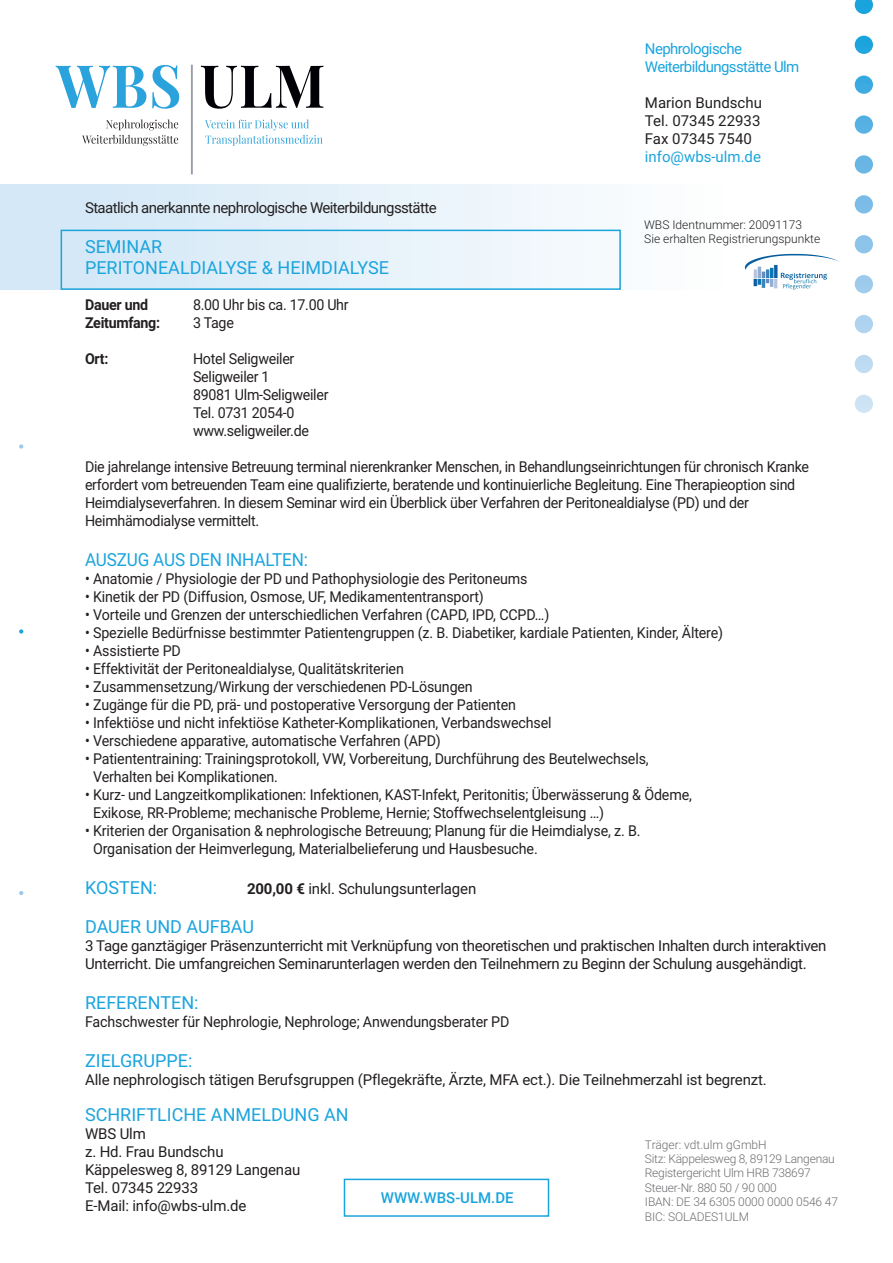
<style>
.page{position:relative;width:893px;height:1263px;background:#fff}
.page>*{position:absolute;margin:0;border:0;box-sizing:border-box;transform-origin:0 0}
.t1{font:18px/21.6px "Roboto";color:#1aa4dd}
.t2{font:18px "Roboto";color:#1aa4dd;scale:.95 1}
.t3{font:15px/18px "Roboto";letter-spacing:-.01em;color:#231f20;scale:.95 1}
.t4{font:15px/18px "Roboto";letter-spacing:-.01em;color:#231f20}
.t5{font:15px "Roboto";letter-spacing:-.04em;color:#231f20}
.t6{font:15px/18px "Roboto";letter-spacing:-.04em;color:#1aa4dd}
.t7{font:700 15px "Roboto";letter-spacing:-.02em;color:#231f20;scale:.95 1}
.t8{font:15px "Roboto";color:#1aa4dd}
.t9{font:500 15px "Roboto";color:#1aa4dd}
.t10{font:300 12px/14.4px "Roboto";letter-spacing:-.02em;color:#6c6d70}
.t11{font:300 12px/14.4px "Roboto";color:#231f20}
.s1{font-weight:700}
</style>
<div class="page">
<div style="left:0;top:185px;width:836px;height:105px;background:linear-gradient(to right,#cfe5f6,#fff)"></div>
<svg style="left:201px;top:66px;width:122px;height:43px"></svg>
<svg style="left:56px;top:65px;width:123px;height:44px"></svg>
<svg style="left:82px;top:119px;width:96px;height:27px"></svg>
<svg style="left:205px;top:119px;width:118px;height:27px"></svg>
<hr style="left:191px;top:65px;width:2px;height:109px;background:#999ea9">
<div style="left:344px;top:1179px;width:205px;height:38px;border:2px solid #1aa4dd"></div>
<div style="left:61px;top:230px;width:560px;height:60px;border:2px solid #1aa4dd"></div>
<svg style="left:855px;top:0;width:18px;height:14px"></svg>
<div style="left:855px;top:36px;width:18px;height:18px;background:#1da4dd;border-radius:9px"></div>
<svg style="left:855px;top:195px;width:18px;height:19px"></svg>
<div style="left:855px;top:76px;width:18px;height:18px;background:#3baae0;border-radius:9px"></div>
<div style="left:855px;top:235px;width:18px;height:18px;background:#8cc4ea;border-radius:9px"></div>
<div style="left:855px;top:355px;width:18px;height:18px;background:#bddbf2;border-radius:9px"></div>
<div style="left:855px;top:395px;width:18px;height:18px;background:#cde4f5;border-radius:9px"></div>
<svg style="left:855px;top:115px;width:18px;height:19px"></svg>
<div style="left:855px;top:275px;width:18px;height:18px;background:#9ecbec;border-radius:9px"></div>
<svg style="left:855px;top:155px;width:18px;height:19px"></svg>
<div style="left:855px;top:315px;width:18px;height:18px;background:#add3ef;border-radius:9px"></div>
<svg style="left:19px;top:444px;width:4px;height:5px"></svg>
<svg style="left:19px;top:891px;width:4px;height:4px"></svg>
<svg style="left:19px;top:629px;width:4px;height:5px"></svg>
<img style="left:744px;top:253px;width:96px;height:36px">
<p class="t6" style="left:645px;top:39px;width:156px">Nephrologische<br>Weiterbildungsstätte Ulm</p>
<p class="t4" style="left:645px;top:93px;width:118px;text-align:justify">Marion Bundschu Tel. 07345 22933<br>Fax 07345 7540</p>
<p class="t8" style="left:645px;top:146px;width:118px">info@wbs-ulm.de</p>
<p class="t5" style="left:85px;top:197px;width:353px">Staatlich anerkannte nephrologische Weiterbildungsstätte</p>
<p class="t1" style="left:85px;top:235px;width:305px">SEMINAR<br>PERITONEALDIALYSE &amp; HEIMDIALYSE</p>
<p class="t7" style="left:85px;top:295px;width:68px">Dauer und</p>
<p class="t3" style="left:193px;top:296px;width:165px">8.00 Uhr bis ca. 17.00 Uhr</p>
<p class="t7" style="left:85px;top:313px;width:81px">Zeitumfang:</p>
<p class="t3" style="left:193px;top:314px;width:44px">3 Tage</p>
<p class="t7" style="left:85px;top:349px;width:26px">Ort:</p>
<p class="t3" style="left:193px;top:350px;width:144px">Hotel Seligweiler<br>Seligweiler 1<br>89081 Ulm-Seligweiler<br>Tel. 0731 2054-0 www.seligweiler.de</p>
<p class="t3" style="left:85px;top:458px;width:764px">Die jahrelange intensive Betreuung terminal nierenkranker Menschen, in Behandlungseinrichtungen für chronisch Kranke erfordert vom betreuenden Team eine qualifizierte, beratende und kontinuierliche Begleitung. Eine Therapieoption sind Heimdialyseverfahren. In diesem Seminar wird ein Überblick über Verfahren der Peritonealdialyse (PD) und der Heimhämodialyse vermittelt.</p>
<p class="t2" style="left:85px;top:547px;width:236px">AUSZUG AUS DEN INHALTEN:</p>
<p class="t3" style="left:85px;top:569px;width:467px">• Anatomie / Physiologie der PD und Pathophysiologie des Peritoneums</p>
<p class="t3" style="left:85px;top:587px;width:421px">• Kinetik der PD (Diffusion, Osmose, UF, Medikamententransport)</p>
<p class="t3" style="left:85px;top:605px;width:490px">• Vorteile und Grenzen der unterschiedlichen Verfahren (CAPD, IPD, CCPD…)</p>
<p class="t3" style="left:85px;top:623px;width:673px">• Spezielle Bedürfnisse bestimmter Patientengruppen (z. B. Diabetiker, kardiale Patienten, Kinder, Ältere)</p>
<p class="t3" style="left:85px;top:641px;width:102px">• Assistierte PD</p>
<p class="t3" style="left:85px;top:659px;width:337px">• Effektivität der Peritonealdialyse, Qualitätskriterien</p>
<p class="t3" style="left:85px;top:677px;width:410px">• Zusammensetzung/Wirkung der verschiedenen PD-Lösungen</p>
<p class="t3" style="left:85px;top:695px;width:455px">• Zugänge für die PD, prä- und postoperative Versorgung der Patienten</p>
<p class="t3" style="left:85px;top:713px;width:493px">• Infektiöse und nicht infektiöse Katheter-Komplikationen, Verbandswechsel</p>
<p class="t3" style="left:85px;top:731px;width:376px">• Verschiedene apparative, automatische Verfahren (APD)</p>
<p class="t3" style="left:93px;top:749px;width:586px;text-indent:-8px">• Patiententraining: Trainingsprotokoll, VW, Vorbereitung, Durchführung des Beutelwechsels,<br>Verhalten bei Komplikationen.</p>
<p class="t3" style="left:93px;top:785px;width:632px;text-indent:-8px">• Kurz- und Langzeitkomplikationen: Infektionen, KAST-Infekt, Peritonitis; Überwässerung &amp; Ödeme,<br>Exikose, RR-Probleme; mechanische Probleme, Hernie; Stoffwechselentgleisung …)</p>
<p class="t3" style="left:93px;top:821px;width:578px;text-indent:-8px">• Kriterien der Organisation &amp; nephrologische Betreuung; Planung für die Heimdialyse, z. B.<br>Organisation der Heimverlegung, Materialbelieferung und Hausbesuche.</p>
<p class="t1" style="left:85px;top:876px;width:74px">KOSTEN:</p>
<p class="t4" style="left:247px;top:879px;width:231px"><span class="s1">200,00 €</span> inkl. Schulungsunterlagen</p>
<p class="t1" style="left:85px;top:915px;width:171px">DAUER UND AUFBAU</p>
<p class="t4" style="left:85px;top:936px;width:743px">3 Tage ganztägiger Präsenzunterricht mit Verknüpfung von theoretischen und praktischen Inhalten durch interaktiven<br>Unterricht. Die umfangreichen Seminarunterlagen werden den Teilnehmern zu Beginn der Schulung ausgehändigt.</p>
<p class="t1" style="left:85px;top:991px;width:115px">REFERENTEN:</p>
<p class="t3" style="left:85px;top:1012px;width:448px">Fachschwester für Nephrologie, Nephrologe; Anwendungsberater PD</p>
<p class="t1" style="left:85px;top:1049px;width:109px">ZIELGRUPPE:</p>
<p class="t4" style="left:85px;top:1070px;width:683px">Alle nephrologisch tätigen Berufsgruppen (Pflegekräfte, Ärzte, MFA ect.). Die Teilnehmerzahl ist begrenzt.</p>
<p class="t1" style="left:85px;top:1103px;width:265px">SCHRIFTLICHE ANMELDUNG AN</p>
<p class="t4" style="left:85px;top:1124px;width:217px">WBS Ulm<br>z. Hd. Frau Bundschu<br>Käppelesweg 8, 89129 Langenau<br>Tel. 07345 22933<br>E-Mail: info@wbs-ulm.de</p>
<p class="t11" style="left:644px;top:217px;width:178px">WBS Identnummer: 20091173<br>Sie erhalten Registrierungspunkte</p>
<p class="t10" style="left:645px;top:1137px;width:195px">Träger: vdt.ulm gGmbH<br>Sitz: Käppelesweg 8, 89129 Langenau<br>Registergericht Ulm HRB 738697<br>Steuer-Nr. 880 50 / 90 000<br>IBAN: DE 34 6305 0000 0000 0546 47<br>BIC: SOLADES1ULM</p>
<p class="t9" style="left:381px;top:1187px;width:134px">WWW.WBS-ULM.DE</p>
</div>
